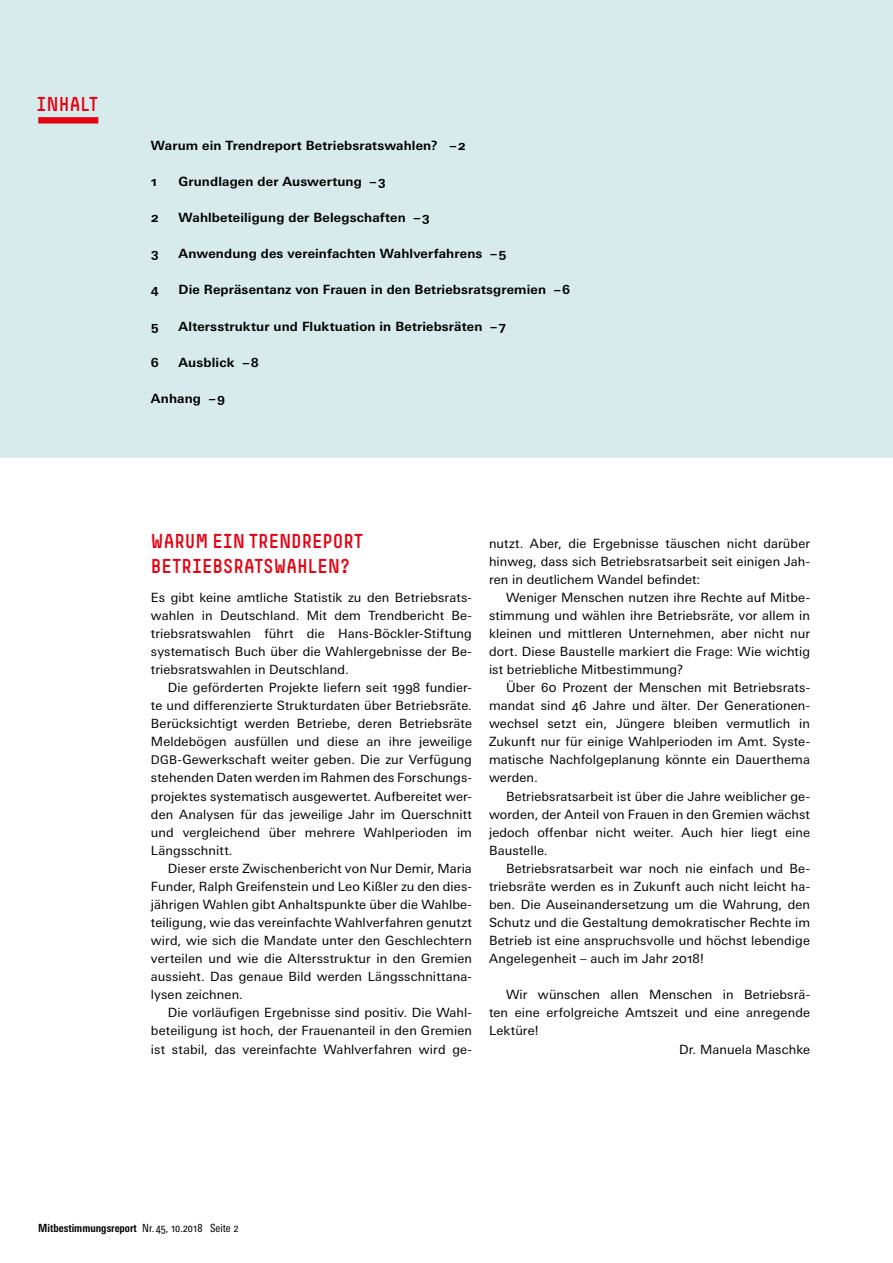
<style>
.page{position:relative;width:893px;height:1263px;background:#fff}
.page>*{position:absolute;margin:0;border:0;box-sizing:border-box;transform-origin:0 0}
.Ü1nn_Hauptüberschrif{font:19.8px/25.5px "Simple HBS";letter-spacing:.005em;color:#e30513}
.Rubriküberschrift{font:19.8px "Simple HBS";letter-spacing:.005em;color:#e30513}
.Grundtext{font:12.75px/18px "Univers Next Pro";letter-spacing:.01em;color:#000;text-align:justify}
.t1{font:700 12.75px "Univers Next Pro";letter-spacing:.01em;color:#000}
.Grundtext_o_E{font:12.75px/18px "Univers Next Pro";letter-spacing:.01em;color:#000;text-align:justify}
.t2{font:700 condensed 11.25px "Univers Next Pro";color:#000}
.s1{font-size:12px}
.s2{font-weight:400}
</style>
<div class="page">
<div style="left:0;top:0;width:893px;height:457px;background:#d7ebed"></div>
<div style="left:38px;top:117px;width:60px;height:7px;background:#e30513"></div>
<p class="Rubriküberschrift" style="left:37px;top:93px;width:62px">INHALT</p>
<p class="t1" style="left:151px;top:138px;width:316px">Warum ein Trendreport Betriebsratswahlen? –2</p>
<p class="t1" style="left:151px;top:174px;width:8px">1</p>
<p class="t1" style="left:179px;top:174px;width:209px">Grundlagen der Auswertung –3</p>
<p class="t1" style="left:151px;top:210px;width:10px">2</p>
<p class="t1" style="left:179px;top:210px;width:253px">Wahlbeteiligung der Belegschaften –3</p>
<p class="t1" style="left:151px;top:246px;width:10px">3</p>
<p class="t1" style="left:179px;top:246px;width:329px">Anwendung des vereinfachten Wahlverfahrens –5</p>
<p class="t1" style="left:151px;top:282px;width:10px">4</p>
<p class="t1" style="left:179px;top:282px;width:393px">Die Repräsentanz von Frauen in den Betriebsratsgremien –6</p>
<p class="t1" style="left:151px;top:318px;width:10px">5</p>
<p class="t1" style="left:179px;top:318px;width:329px">Altersstruktur und Fluktuation in Betriebsräten –7</p>
<p class="t1" style="left:151px;top:355px;width:10px">6</p>
<p class="t1" style="left:179px;top:355px;width:82px">Ausblick –8</p>
<p class="t1" style="left:151px;top:391px;width:76px">Anhang –9</p>
<p class="Ü1nn_Hauptüberschrif" style="left:151px;top:528px;width:213px">WARUM EIN TRENDREPORT<br>BETRIEBSRATSWAHLEN?</p>
<p class="Grundtext_o_E" style="left:151px;top:588px;width:323px">Es gibt keine amtliche Statistik zu den Betriebsrats&shy;wahlen in Deutschland. Mit dem Trendbericht Be&shy;triebsratswahlen führt die Hans-Böckler-Stiftung systematisch Buch über die Wahlergebnisse der Be&shy;triebsratswahlen in Deutschland.</p>
<p class="Grundtext" style="left:151px;top:678px;width:323px;text-indent:17px">Die geförderten Projekte liefern seit 1998 fundier&shy;te und differenzierte Strukturdaten über Betriebsräte.<br>Berücksichtigt werden Betriebe, deren Betriebsräte Meldebögen ausfüllen und diese an ihre jeweilige <span class="s1">DGB</span>-Gewerkschaft weiter geben. Die zur Verfügung stehenden Daten werden im Rahmen des Forschungs&shy;projektes systematisch ausgewertet. Aufbereitet wer&shy;den Analysen für das jeweilige Jahr im Querschnitt und vergleichend über mehrere Wahlperioden im Längsschnitt.</p>
<p class="Grundtext" style="left:151px;top:859px;width:323px;text-indent:17px">Dieser erste Zwischenbericht von Nur Demir, Maria Funder, Ralph Greifenstein und Leo Kißler zu den dies&shy;jährigen Wahlen gibt Anhaltspunkte über die Wahlbe&shy;teiligung, wie das vereinfachte Wahlverfahren genutzt wird, wie sich die Mandate unter den Geschlechtern verteilen und wie die Altersstruktur in den Gremien aussieht. Das genaue Bild werden Längsschnittana&shy;lysen zeichnen.</p>
<p class="Grundtext" style="left:151px;top:1004px;width:323px;text-indent:17px">Die vorläufigen Ergebnisse sind positiv. Die Wahl&shy;beteiligung ist hoch, der Frauenanteil in den Gremien ist stabil, das vereinfachte Wahlverfahren wird ge-</p>
<p class="Grundtext" style="left:489px;top:534px;width:323px">nutzt. Aber, die Ergebnisse täuschen nicht darüber hinweg, dass sich Betriebsratsarbeit seit einigen Jah&shy;ren in deutlichem Wandel befindet:</p>
<p class="Grundtext" style="left:489px;top:588px;width:323px;text-indent:17px">Weniger Menschen nutzen ihre Rechte auf Mitbe&shy;stimmung und wählen ihre Betriebsräte, vor allem in kleinen und mittleren Unternehmen, aber nicht nur dort. Diese Baustelle markiert die Frage: Wie wichtig ist betriebliche Mitbestimmung?</p>
<p class="Grundtext" style="left:489px;top:678px;width:323px;text-indent:17px">Über 60 Prozent der Menschen mit Betriebsrats&shy;mandat sind 46 Jahre und älter. Der Generationen&shy;wechsel setzt ein, Jüngere bleiben vermutlich in Zukunft nur für einige Wahlperioden im Amt. Syste&shy;matische Nachfolgeplanung könnte ein Dauerthema werden.</p>
<p class="Grundtext" style="left:489px;top:787px;width:323px;text-indent:17px">Betriebsratsarbeit ist über die Jahre weiblicher ge&shy;worden, der Anteil von Frauen in den Gremien wächst jedoch offenbar nicht weiter. Auch hier liegt eine Baustelle.</p>
<p class="Grundtext" style="left:489px;top:859px;width:323px;text-indent:17px">Betriebsratsarbeit war noch nie einfach und Be&shy;triebsräte werden es in Zukunft auch nicht leicht ha&shy;ben. Die Auseinandersetzung um die Wahrung, den Schutz und die Gestaltung demokratischer Rechte im Betrieb ist eine anspruchsvolle und höchst lebendige Angelegenheit – auch im Jahr 2018!</p>
<p class="Grundtext" style="left:489px;top:986px;width:323px;text-indent:17px">Wir wünschen allen Menschen in Betriebsrä&shy;ten eine erfolgreiche Amtszeit und eine anregende Lektüre!</p>
<p class="Grundtext" style="left:679px;top:1040px;width:133px">Dr. Manuela Maschke</p>
<p class="t2" style="left:38px;top:1221px;width:202px">Mitbestimmungsreport <span class="s2">Nr. 45, 10.2018 Seite 2</span></p>
</div>
